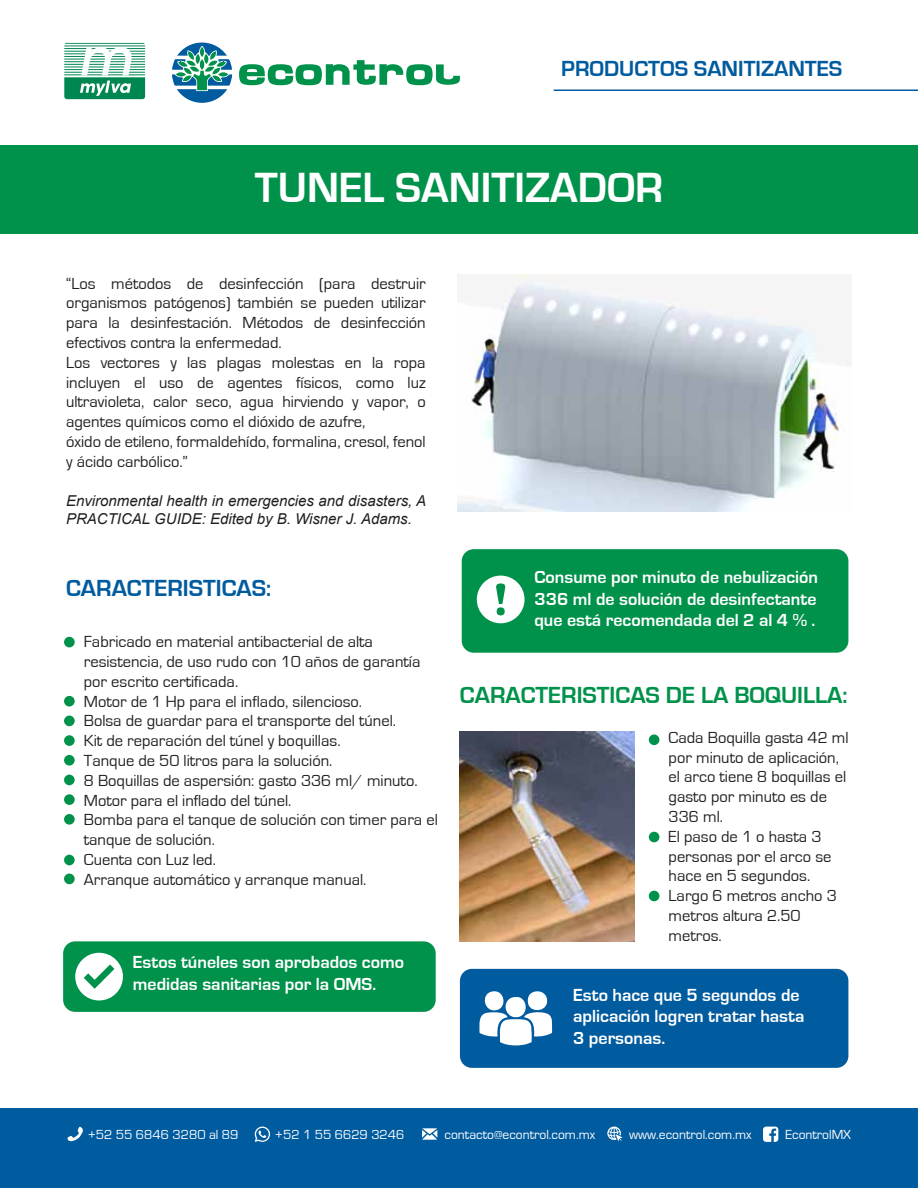
<style>
.page{position:relative;width:918px;height:1188px;background:#fff}
.page>*{position:absolute;margin:0;border:0;box-sizing:border-box;transform-origin:0 0}
.t1{font:700 43.5px "Eurostile";color:#fff}
.t2{font:700 24px "Eurostile";color:#00924a}
.t3{font:700 24px "Eurostile";color:#005b9f}
.t4{font:700 22.5px "Eurostile";color:#005b9f}
.t5{font:700 18px/21.6px "Eurostile";color:#fff}
.t6{font:16.5px/19.8px "Eurostile";color:#221e1f}
.t7{font:italic 15px/18px "Arial";color:#221e1f}
.t8{font:13.5px "Eurostile";color:#fff}
</style>
<div class="page">
<svg style="left:172px;top:43px;width:60px;height:60px"></svg>
<svg style="left:239px;top:60px;width:221px;height:25px"></svg>
<svg style="left:64px;top:43px;width:81px;height:56px"></svg>
<div style="left:0;top:146px;width:918px;height:88px;background:#00924a"></div>
<div style="left:0;top:1109px;width:918px;height:79px;background:#005b9f"></div>
<svg style="left:607px;top:1127px;width:16px;height:14px"></svg>
<svg style="left:422px;top:1128px;width:15px;height:12px"></svg>
<svg style="left:68px;top:1127px;width:15px;height:15px"></svg>
<svg style="left:255px;top:1126px;width:15px;height:16px"></svg>
<svg style="left:763px;top:1127px;width:15px;height:15px"></svg>
<div style="left:64px;top:637px;width:11px;height:10px;background:#00924a;border-radius:50%"></div>
<div style="left:64px;top:716px;width:11px;height:10px;background:#00924a;border-radius:50%"></div>
<div style="left:64px;top:735px;width:11px;height:11px;background:#00924a;border-radius:50%"></div>
<div style="left:64px;top:755px;width:11px;height:11px;background:#00924a;border-radius:50%"></div>
<div style="left:64px;top:775px;width:11px;height:10px;background:#00924a;border-radius:50%"></div>
<div style="left:64px;top:794px;width:11px;height:11px;background:#00924a;border-radius:50%"></div>
<div style="left:64px;top:814px;width:11px;height:11px;background:#00924a;border-radius:50%"></div>
<div style="left:64px;top:855px;width:11px;height:10px;background:#00924a;border-radius:50%"></div>
<div style="left:64px;top:874px;width:11px;height:10px;background:#00924a;border-radius:50%"></div>
<div style="left:64px;top:696px;width:11px;height:11px;background:#00924a;border-radius:50%"></div>
<div style="left:63px;top:941px;width:373px;height:71px;background:#00924a;border-radius:12px"></div>
<img style="left:458px;top:275px;width:394px;height:236px">
<svg style="left:75px;top:953px;width:48px;height:47px"></svg>
<div style="left:462px;top:549px;width:386px;height:104px;background:#00924a;border-radius:12px"></div>
<svg style="left:477px;top:576px;width:48px;height:47px"></svg>
<div style="left:460px;top:969px;width:388px;height:99px;background:#005b9f;border-radius:12px"></div>
<div style="left:649px;top:734px;width:10px;height:11px;background:#00924a;border-radius:50%"></div>
<div style="left:649px;top:832px;width:10px;height:10px;background:#00924a;border-radius:50%"></div>
<div style="left:649px;top:891px;width:10px;height:10px;background:#00924a;border-radius:50%"></div>
<svg style="left:479px;top:991px;width:74px;height:55px"></svg>
<img style="left:459px;top:732px;width:176px;height:209px">
<hr style="left:554px;top:90px;width:364px;height:1px;background:#005b9f">
<h3 class="t4" style="left:561px;top:57px;width:283px">PRODUCTOS SANITIZANTES</h3>
<h1 class="t1" style="left:255px;top:164px;width:410px">TUNEL SANITIZADOR</h1>
<p class="t6" style="left:66px;top:274px;width:361px">“Los métodos de desinfección (para destruir organismos patógenos) también se pueden utilizar para la desinfestación. Métodos de desinfección efectivos contra la enfermedad.<br>Los vectores y las plagas molestas en la ropa incluyen el uso de agentes físicos, como luz ultravioleta, calor seco, agua hirviendo y vapor, o agentes químicos como el dióxido de azufre,<br>óxido de etileno, formaldehído, formalina, cresol, fenol y ácido carbólico.”</p>
<p class="t7" style="left:66px;top:492px;width:362px">Environmental health in emergencies and disasters, A<br>PRACTICAL GUIDE: Edited by B. Wisner J. Adams.</p>
<h2 class="t3" style="left:66px;top:575px;width:207px">CARACTERISTICAS:</h2>
<p class="t6" style="left:84px;top:632px;width:356px">Fabricado en material antibacterial de alta resistencia, de uso rudo con 10 años de garantía por escrito certificada.<br>Motor de 1 Hp para el inflado, silencioso.<br>Bolsa de guardar para el transporte del túnel.<br>Kit de reparación del túnel y boquillas.<br>Tanque de 50 litros para la solución.<br>8 Boquillas de aspersión: gasto 336 ml/ minuto.<br>Motor para el inflado del túnel.<br>Bomba para el tanque de solución con timer para el tanque de solución.<br>Cuenta con Luz led.<br>Arranque automático y arranque manual.</p>
<p class="t5" style="left:133px;top:952px;width:273px">Estos túneles son aprobados como medidas sanitarias por la OMS.</p>
<p class="t5" style="left:534px;top:567px;width:285px;text-align:justify">Consume por minuto de nebulización 336 ml de solución de desinfectante que está recomendada del 2 al 4 % .</p>
<h2 class="t2" style="left:460px;top:682px;width:389px">CARACTERISTICAS DE LA BOQUILLA:</h2>
<p class="t6" style="left:669px;top:728px;width:182px">Cada Boquilla gasta 42 ml por minuto de aplicación, el arco tiene 8 boquillas el gasto por minuto es de<br>336 ml.<br>El paso de 1 o hasta 3 personas por el arco se hace en 5 segundos.<br>Largo 6 metros ancho 3 metros altura 2.50 metros.</p>
<p class="t5" style="left:573px;top:984px;width:233px">Esto hace que 5 segundos de aplicación logren tratar hasta<br>3 personas.</p>
<p class="t8" style="left:88px;top:1127px;width:152px">+52 55 6846 3280 al 89</p>
<p class="t8" style="left:275px;top:1128px;width:131px">+52 1 55 6629 3246</p>
<p class="t8" style="left:445px;top:1127px;width:152px">contacto@econtrol.com.mx</p>
<p class="t8" style="left:629px;top:1127px;width:124px">www.econtrol.com.mx</p>
<p class="t8" style="left:785px;top:1128px;width:67px">EcontrolMX</p>
</div>
